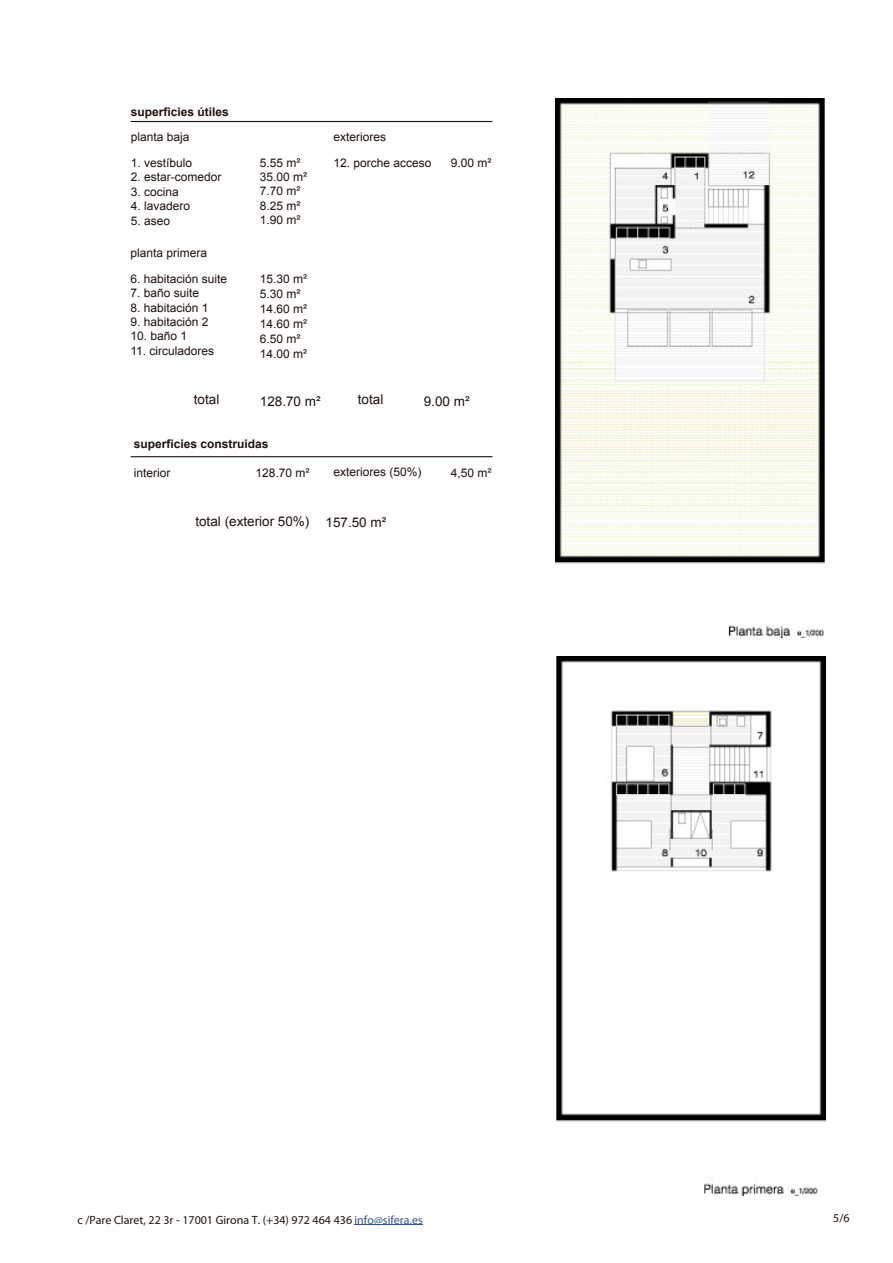
<style>
.page{position:relative;width:893px;height:1263px;background:#fff}
.page>*{position:absolute;margin:0;border:0;box-sizing:border-box;transform-origin:0 0}
.t1{font:13.35px "Arial";color:#1e120d}
.t2{font:12px "Myriad Pro";color:#1e120d}
.t3{font:11.85px/15px "Arial";color:#1e120d}
.t4{font:700 11.85px "Arial";color:#1e120d}
.s1{color:#35509c}
</style>
<div class="page">
<hr style="left:354px;top:1224px;width:69px;height:1px;background:#35509c">
<hr style="left:131px;top:121px;width:361px;height:1px;background:#1e120d">
<hr style="left:131px;top:456px;width:361px;height:1px;background:#1e120d">
<img style="left:555px;top:99px;width:270px;height:538px">
<img style="left:556px;top:657px;width:269px;height:538px">
<p class="t4" style="left:131px;top:104px;width:100px">superficies útiles</p>
<p class="t3" style="left:131px;top:130px;width:60px">planta baja</p>
<p class="t3" style="left:131px;top:155px;width:63px">1. vestíbulo</p>
<p class="t3" style="left:131px;top:170px;width:92px">2. estar-comedor</p>
<p class="t3" style="left:131px;top:184px;width:50px">3. cocina</p>
<p class="t3" style="left:131px;top:199px;width:61px">4. lavadero</p>
<p class="t3" style="left:131px;top:213px;width:41px">5. aseo</p>
<p class="t3" style="left:130px;top:246px;width:78px">planta primera</p>
<p class="t3" style="left:130px;top:271px;width:98px">6. habitación suite</p>
<p class="t3" style="left:130px;top:286px;width:70px">7. baño suite</p>
<p class="t3" style="left:130px;top:300px;width:80px">8. habitación 1</p>
<p class="t3" style="left:130px;top:314px;width:80px">9. habitación 2</p>
<p class="t3" style="left:130px;top:329px;width:58px">10. baño 1</p>
<p class="t3" style="left:130px;top:343px;width:85px">11. circuladores</p>
<p class="t3" style="left:260px;top:156px;width:49px;line-height:14.2px">5.55 m²<br>35.00 m²<br>7.70 m²<br>8.25 m²<br>1.90 m²</p>
<p class="t3" style="left:260px;top:271px;width:49px">15.30 m²<br>5.30 m²<br>14.60 m²<br>14.60 m²<br>6.50 m²<br>14.00 m²</p>
<p class="t3" style="left:333px;top:130px;width:54px">exteriores</p>
<p class="t3" style="left:333px;top:155px;width:100px">12. porche acceso</p>
<p class="t3" style="left:451px;top:155px;width:42px">9.00 m²</p>
<p class="t1" style="left:194px;top:391px;width:27px">total</p>
<p class="t1" style="left:260px;top:393px;width:62px">128.70 m²</p>
<p class="t1" style="left:358px;top:391px;width:27px">total</p>
<p class="t1" style="left:424px;top:393px;width:47px">9.00 m²</p>
<p class="t4" style="left:134px;top:436px;width:136px">superficies construidas</p>
<p class="t3" style="left:134px;top:465px;width:38px">interior</p>
<p class="t3" style="left:255px;top:465px;width:56px">128.70 m²</p>
<p class="t3" style="left:333px;top:465px;width:90px">exteriores (50%)</p>
<p class="t1" style="left:195px;top:513px;width:192px">total (exterior 50%) 157.50 m²</p>
<p class="t3" style="left:451px;top:465px;width:42px">4,50 m²</p>
<p class="t2" style="left:77px;top:1212px;width:347px">c /Pare Claret, 22 3r - 17001 Girona T. (+34) 972 464 436 <span class="s1">info@sifera.es</span></p>
<p class="t2" style="left:833px;top:1210px;width:18px">5/6</p>
</div>
